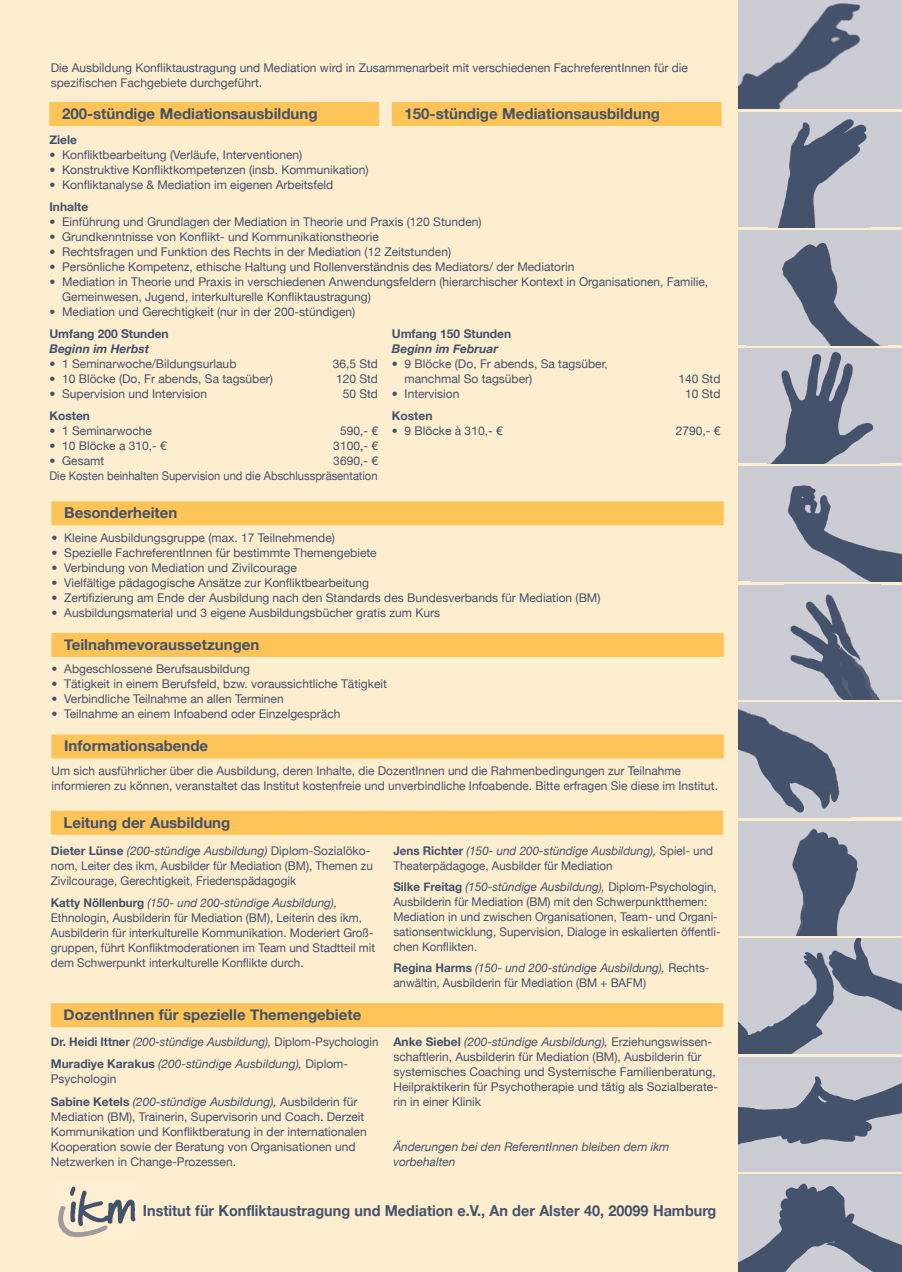
<style>
.page{position:relative;width:902px;height:1272px;background:#fff}
.page>*{position:absolute;margin:0;border:0;box-sizing:border-box;transform-origin:0 0}
.Überschrift_klein_3{font:700 15px "Helvetica Neue";color:#43526b}
.Fließtext{font:700 15px "Helvetica Neue";color:#43526b;scale:.96 1}
.t1{font:12px/15px "Helvetica Neue";color:#43526b}
.t2{font:italic 12px/15px "Helvetica Neue";color:#43526b}
.t3{font:12px "Helvetica Neue";color:#43526b;scale:.93 1}
.t4{font:italic 12px "Helvetica Neue";color:#43526b;scale:.96 1}
.t5{font:700 12px "Helvetica Neue";color:#43526b}
.t6{font:italic 700 12px "Helvetica Neue";color:#43526b}
.s1{font-weight:700}
.s2{font-style:italic}
.s3{font-weight:700;font-style:normal}
.s4{font-style:normal}
</style>
<div class="page">
<div style="left:0;top:0;width:901px;height:1271px;background:#feeed0"></div>
<img style="left:58px;top:1186px;width:78px;height:51px">
<img style="left:738px;top:0;width:163px;height:109px">
<div style="left:738px;top:112px;width:163px;height:115px;background:#cbcbd4"></div>
<img style="left:778px;top:119px;width:89px;height:108px">
<div style="left:738px;top:230px;width:163px;height:115px;background:#cbcbd4"></div>
<img style="left:782px;top:242px;width:97px;height:103px">
<div style="left:738px;top:348px;width:163px;height:115px;background:#cbcbd4"></div>
<img style="left:771px;top:352px;width:103px;height:111px">
<div style="left:738px;top:466px;width:163px;height:115px;background:#cbcbd4"></div>
<img style="left:787px;top:485px;width:114px;height:96px">
<div style="left:738px;top:584px;width:163px;height:115px;background:#cbcbd4"></div>
<img style="left:790px;top:594px;width:90px;height:105px">
<div style="left:738px;top:702px;width:163px;height:115px;background:#cbcbd4"></div>
<img style="left:738px;top:708px;width:102px;height:105px">
<div style="left:738px;top:820px;width:163px;height:115px;background:#cbcbd4"></div>
<img style="left:792px;top:828px;width:66px;height:107px">
<img style="left:738px;top:938px;width:163px;height:115px">
<div style="left:738px;top:1057px;width:163px;height:114px;background:#cbcbd4"></div>
<img style="left:738px;top:1076px;width:163px;height:69px">
<div style="left:738px;top:1174px;width:163px;height:97px;background:#cbcbd4"></div>
<img style="left:738px;top:1183px;width:163px;height:88px">
<div style="left:49px;top:102px;width:330px;height:24px;background:#fec457"></div>
<div style="left:392px;top:102px;width:329px;height:24px;background:#fec457"></div>
<div style="left:51px;top:810px;width:672px;height:24px;background:#fec457"></div>
<div style="left:51px;top:1003px;width:672px;height:24px;background:#fec457"></div>
<div style="left:51px;top:501px;width:672px;height:24px;background:#fec457"></div>
<div style="left:51px;top:633px;width:672px;height:24px;background:#fec457"></div>
<div style="left:51px;top:734px;width:672px;height:24px;background:#fec457"></div>
<p class="t1" style="left:51px;top:59px;width:638px">Die Ausbildung Konfliktaustragung und Mediation wird in Zusammenarbeit mit verschiedenen FachreferentInnen für die spezifischen Fachgebiete durchgeführt.</p>
<p class="Überschrift_klein_3" style="left:62px;top:100px;width:257px">200-stündige Mediationsausbildung</p>
<p class="Überschrift_klein_3" style="left:404px;top:100px;width:257px">150-stündige Mediationsausbildung</p>
<p class="t5" style="left:49px;top:128px;width:29px">Ziele</p>
<p class="t1" style="left:49px;top:146px;width:254px">• Konfliktbearbeitung (Verläufe, Interventionen)</p>
<p class="t1" style="left:49px;top:161px;width:321px">• Konstruktive Konfliktkompetenzen (insb. Kommunikation)</p>
<p class="t1" style="left:49px;top:176px;width:285px">• Konfliktanalyse &amp; Mediation im eigenen Arbeitsfeld</p>
<p class="t5" style="left:49px;top:196px;width:40px">Inhalte</p>
<p class="t1" style="left:49px;top:213px;width:433px">• Einführung und Grundlagen der Mediation in Theorie und Praxis (120 Stunden)</p>
<p class="t1" style="left:49px;top:228px;width:331px">• Grundkenntnisse von Konflikt- und Kommunikationstheorie</p>
<p class="t1" style="left:49px;top:243px;width:403px">• Rechtsfragen und Funktion des Rechts in der Mediation (12 Zeitstunden)</p>
<p class="t1" style="left:49px;top:258px;width:526px">• Persönliche Kompetenz, ethische Haltung und Rollenverständnis des Mediators/ der Mediatorin</p>
<p class="t1" style="left:62px;top:273px;width:647px;text-indent:-13px">• Mediation in Theorie und Praxis in verschiedenen Anwendungsfeldern (hierarchischer Kontext in Organisationen, Familie,<br>Gemeinwesen, Jugend, interkulturelle Konfliktaustragung)</p>
<p class="t1" style="left:49px;top:303px;width:307px">• Mediation und Gerechtigkeit (nur in der 200-stündigen)</p>
<p class="t5" style="left:49px;top:322px;width:121px">Umfang 200 Stunden</p>
<p class="t6" style="left:49px;top:339px;width:101px">Beginn im Herbst</p>
<p class="t1" style="left:49px;top:355px;width:188px">• 1 Seminarwoche/Bildungsurlaub</p>
<p class="t1" style="left:332px;top:355px;width:47px">36,5 Std</p>
<p class="t1" style="left:49px;top:370px;width:225px">• 10 Blöcke (Do, Fr abends, Sa tagsüber)</p>
<p class="t1" style="left:336px;top:370px;width:44px">120 Std</p>
<p class="t1" style="left:49px;top:385px;width:159px">• Supervision und Intervision</p>
<p class="t1" style="left:342px;top:385px;width:37px">50 Std</p>
<p class="t5" style="left:49px;top:405px;width:42px">Kosten</p>
<p class="t1" style="left:49px;top:422px;width:104px">• 1 Seminarwoche</p>
<p class="t1" style="left:340px;top:422px;width:40px">590,- €</p>
<p class="t1" style="left:49px;top:437px;width:119px">• 10 Blöcke a 310,- €</p>
<p class="t1" style="left:333px;top:437px;width:46px">3100,- €</p>
<p class="t1" style="left:49px;top:452px;width:56px">• Gesamt</p>
<p class="t1" style="left:333px;top:452px;width:46px">3690,- €</p>
<p class="t3" style="left:49px;top:465px;width:354px">Die Kosten beinhalten Supervision und die Abschlusspräsentation</p>
<p class="t5" style="left:392px;top:322px;width:121px">Umfang 150 Stunden</p>
<p class="t6" style="left:392px;top:339px;width:108px">Beginn im Februar</p>
<p class="t1" style="left:404px;top:355px;width:205px;text-indent:-13px">• 9 Blöcke (Do, Fr abends, Sa tagsüber, manchmal So tagsüber)</p>
<p class="t1" style="left:678px;top:370px;width:44px">140 Std</p>
<p class="t1" style="left:392px;top:385px;width:69px">• Intervision</p>
<p class="t1" style="left:685px;top:385px;width:37px">10 Std</p>
<p class="t5" style="left:392px;top:405px;width:42px">Kosten</p>
<p class="t1" style="left:392px;top:422px;width:112px">• 9 Blöcke à 310,- €</p>
<p class="t1" style="left:675px;top:422px;width:46px">2790,- €</p>
<p class="Überschrift_klein_3" style="left:64px;top:499px;width:115px">Besonderheiten</p>
<p class="t1" style="left:51px;top:529px;width:285px">• Kleine Ausbildungsgruppe (max. 17 Teilnehmende)</p>
<p class="t1" style="left:51px;top:544px;width:327px">• Spezielle FachreferentInnen für bestimmte Themengebiete</p>
<p class="t1" style="left:51px;top:559px;width:247px">• Verbindung von Mediation und Zivilcourage</p>
<p class="t1" style="left:51px;top:574px;width:319px">• Vielfältige pädagogische Ansätze zur Konfliktbearbeitung</p>
<p class="t1" style="left:51px;top:589px;width:550px">• Zertifizierung am Ende der Ausbildung nach den Standards des Bundesverbands für Mediation (BM)</p>
<p class="t1" style="left:51px;top:604px;width:390px">• Ausbildungsmaterial und 3 eigene Ausbildungsbücher gratis zum Kurs</p>
<p class="Überschrift_klein_3" style="left:64px;top:631px;width:197px">Teilnahmevoraussetzungen</p>
<p class="t1" style="left:51px;top:660px;width:200px">• Abgeschlossene Berufsausbildung</p>
<p class="t1" style="left:51px;top:675px;width:337px">• Tätigkeit in einem Berufsfeld, bzw. voraussichtliche Tätigkeit</p>
<p class="t1" style="left:51px;top:690px;width:234px">• Verbindliche Teilnahme an allen Terminen</p>
<p class="t1" style="left:51px;top:705px;width:290px">• Teilnahme an einem Infoabend oder Einzelgespräch</p>
<p class="Überschrift_klein_3" style="left:64px;top:732px;width:145px">Informationsabende</p>
<p class="t1" style="left:51px;top:762px;width:668px">Um sich ausführlicher über die Ausbildung, deren Inhalte, die DozentInnen und die Rahmenbedingungen zur Teilnahme informieren zu können, veranstaltet das Institut kostenfreie und unverbindliche Infoabende. Bitte erfragen Sie diese im Institut.</p>
<p class="Überschrift_klein_3" style="left:64px;top:808px;width:168px">Leitung der Ausbildung</p>
<p class="t1" style="left:51px;top:842px;width:323px"><span class="s1">Dieter Lünse</span> <span class="s2">(200-stündige Ausbildung)</span> Diplom-Sozialöko&shy;nom, Leiter des ikm, Ausbilder für Mediation (BM), Themen zu<br>Zivilcourage, Gerechtigkeit, Friedenspädagogik</p>
<p class="t1" style="left:51px;top:894px;width:326px"><span class="s1">Katty Nöllenburg</span> <span class="s2">(150- und 200-stündige Ausbildung), </span>Ethnologin, Ausbilderin für Mediation (BM), Leiterin des ikm, Ausbilderin für interkulturelle Kommunikation. Moderiert Groß&shy;gruppen, führt Konfliktmoderationen im Team und Stadtteil mit dem Schwerpunkt interkulturelle Konflikte durch.</p>
<p class="Überschrift_klein_3" style="left:64px;top:1001px;width:299px">DozentInnen für spezielle Themengebiete</p>
<p class="t4" style="left:51px;top:1031px;width:343px"><span class="s3">Dr. Heidi Ittner</span> (200-stündige Ausbildung), <span class="s4">Diplom-Psychologin</span></p>
<p class="t2" style="left:51px;top:1056px;width:299px"><span class="s3">Muradiye Karakus</span> (200-stündige Ausbildung), <span class="s4">Diplom-<br>Psychologin</span></p>
<p class="t1" style="left:51px;top:1093px;width:317px"><span class="s1">Sabine Ketels</span> <span class="s2">(200-stündige Ausbildung),</span> Ausbilderin für Mediation (BM), Trainerin, Supervisorin und Coach. Derzeit Kommunikation und Konfliktberatung in der internationalen Kooperation sowie der Beratung von Organisationen und Netzwerken in Change-Prozessen.</p>
<p class="t1" style="left:393px;top:842px;width:321px"><span class="s1">Jens Richter</span> <span class="s2">(150- und 200-stündige Ausbildung),</span> Spiel- und<br>Theaterpädagoge, Ausbilder für Mediation</p>
<p class="t1" style="left:393px;top:878px;width:329px"><span class="s1">Silke Freitag</span> <span class="s2">(150-stündige Ausbildung),</span> Diplom-Psychologin, Ausbilderin für Mediation (BM) mit den Schwerpunktthemen:<br>Mediation in und zwischen Organisationen, Team- und Organi&shy;sationsentwicklung, Supervision, Dialoge in eskalierten öffentli&shy;chen Konflikten.</p>
<p class="t1" style="left:393px;top:959px;width:316px"><span class="s1">Regina Harms</span> <span class="s2">(150- und 200-stündige Ausbildung),</span> Rechts&shy;anwältin, Ausbilderin für Mediation (BM + BAFM)</p>
<p class="t1" style="left:393px;top:1033px;width:326px"><span class="s1">Anke Siebel</span> <span class="s2">(200-stündige Ausbildung),</span> Erziehungswissen&shy;schaftlerin, Ausbilderin für Mediation (BM), Ausbilderin für systemisches Coaching und Systemische Familienberatung, Heilpraktikerin für Psychotherapie und tätig als Sozialberate&shy;rin in einer Klinik</p>
<p class="t2" style="left:393px;top:1138px;width:277px">Änderungen bei den ReferentInnen bleiben dem ikm vorbehalten</p>
<p class="Fließtext" style="left:143px;top:1197px;width:598px">Institut für Konfliktaustragung und Mediation e.V., An der Alster 40, 20099 Hamburg</p>
</div>
